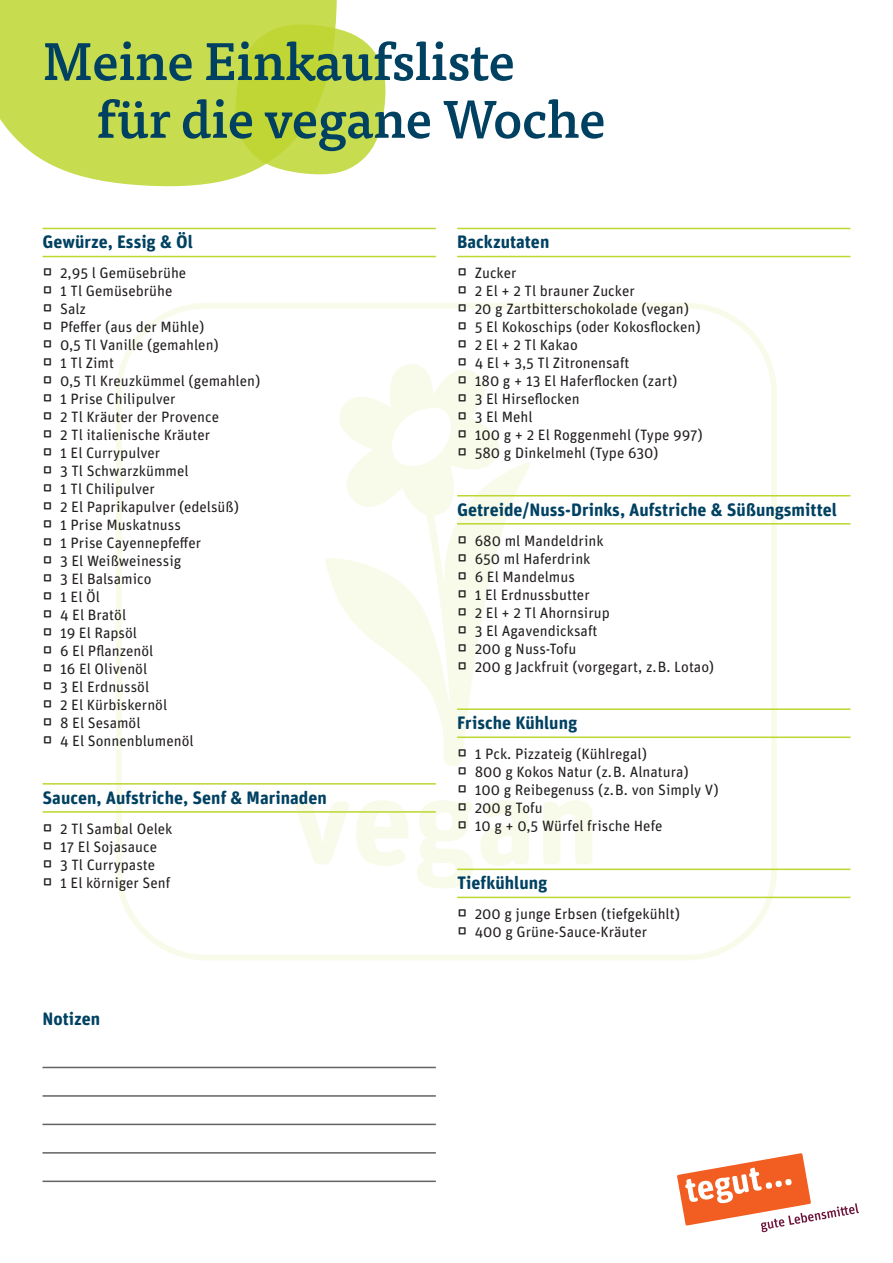
<style>
.page{position:relative;width:893px;height:1263px;background:#fff}
.page>*{position:absolute;margin:0;border:0;box-sizing:border-box;transform-origin:0 0}
.t1{font:500 52.5px/57.8px "Tisa Pro";letter-spacing:-.01em;color:#004162}
.t2{font:700 18px "Unit Rounded OT";color:#004162}
.t3{font:15px/18px "Unit Rounded OT";color:#231f20}
.s1{font-size:22.5px}
</style>
<div class="page">
<div style="left:116px;top:303px;width:661px;height:657px;border:6px solid #bed630;border-radius:87px"></div>
<svg style="left:295px;top:802px;width:54px;height:62px"></svg>
<svg style="left:356px;top:800px;width:52px;height:66px"></svg>
<svg style="left:417px;top:800px;width:56px;height:88px"></svg>
<svg style="left:480px;top:800px;width:49px;height:66px"></svg>
<svg style="left:543px;top:800px;width:50px;height:64px"></svg>
<svg style="left:444px;top:462px;width:89px;height:304px"></svg>
<svg style="left:325px;top:364px;width:180px;height:394px"></svg>
<svg style="left:677px;top:1153px;width:182px;height:79px"></svg>
<svg style="left:0;top:0;width:337px;height:187px;background:#ccdf5e"></svg>
<svg style="left:233px;top:22px;width:153px;height:155px;background:#cadd58"></svg>
<hr style="left:43px;top:1067px;width:393px;height:1px;background:#636366">
<hr style="left:43px;top:1095px;width:393px;height:2px;background:#636366">
<hr style="left:43px;top:1124px;width:393px;height:1px;background:#636366">
<hr style="left:43px;top:1152px;width:393px;height:1px;background:#636366">
<hr style="left:43px;top:1180px;width:393px;height:2px;background:#636366">
<hr style="left:43px;top:228px;width:393px;height:1px;background:#bed630">
<hr style="left:43px;top:256px;width:393px;height:1px;background:#bed630">
<hr style="left:457px;top:228px;width:393px;height:1px;background:#bed630">
<hr style="left:457px;top:256px;width:393px;height:1px;background:#bed630">
<hr style="left:457px;top:495px;width:393px;height:1px;background:#bed630">
<hr style="left:457px;top:523px;width:393px;height:1px;background:#bed630">
<hr style="left:457px;top:708px;width:393px;height:2px;background:#bed630">
<hr style="left:457px;top:736px;width:393px;height:2px;background:#bed630">
<hr style="left:457px;top:868px;width:393px;height:2px;background:#bed630">
<hr style="left:457px;top:897px;width:393px;height:1px;background:#bed630">
<hr style="left:43px;top:783px;width:393px;height:2px;background:#bed630">
<hr style="left:43px;top:811px;width:393px;height:2px;background:#bed630">
<h1 class="t1" style="left:97px;top:30px;width:511px;text-indent:-54px">Meine Einkaufsliste<br>für die vegane Woche</h1>
<p class="t2" style="left:43px;top:231px;width:152px">Gewürze, Essig &amp; Öl</p>
<p class="t3" style="left:43px;top:264px;width:219px"><span class="s1">▫</span> 2,95 l Gemüsebrühe<br><span class="s1">▫</span> 1 Tl Gemüsebrühe<br><span class="s1">▫</span> Salz<br><span class="s1">▫</span> Pfeffer (aus der Mühle)<br><span class="s1">▫</span> 0,5 Tl Vanille (gemahlen)<br><span class="s1">▫</span> 1 Tl Zimt<br><span class="s1">▫</span> 0,5 Tl Kreuzkümmel (gemahlen) <span class="s1">▫</span> 1 Prise Chilipulver<br><span class="s1">▫</span> 2 Tl Kräuter der Provence<br><span class="s1">▫</span> 2 Tl italienische Kräuter<br><span class="s1">▫</span> 1 El Currypulver<br><span class="s1">▫</span> 3 Tl Schwarzkümmel<br><span class="s1">▫</span> 1 Tl Chilipulver<br><span class="s1">▫</span> 2 El Paprikapulver (edelsüß)<br><span class="s1">▫</span> 1 Prise Muskatnuss<br><span class="s1">▫</span> 1 Prise Cayennepfeffer<br><span class="s1">▫</span> 3 El Weißweinessig<br><span class="s1">▫</span> 3 El Balsamico<br><span class="s1">▫</span> 1 El Öl<br><span class="s1">▫</span> 4 El Bratöl<br><span class="s1">▫</span> 19 El Rapsöl<br><span class="s1">▫</span> 6 El Pflanzenöl<br><span class="s1">▫</span> 16 El Olivenöl<br><span class="s1">▫</span> 3 El Erdnussöl<br><span class="s1">▫</span> 2 El Kürbiskernöl<br><span class="s1">▫</span> 8 El Sesamöl<br><span class="s1">▫</span> 4 El Sonnenblumenöl</p>
<p class="t2" style="left:43px;top:786px;width:286px">Saucen, Aufstriche, Senf &amp; Marinaden</p>
<p class="t3" style="left:43px;top:820px;width:132px"><span class="s1">▫</span> 2 Tl Sambal Oelek <span class="s1">▫</span> 17 El Sojasauce<br><span class="s1">▫</span> 3 Tl Currypaste<br><span class="s1">▫</span> 1 El körniger Senf</p>
<p class="t2" style="left:43px;top:1008px;width:59px">Notizen</p>
<p class="t2" style="left:457px;top:231px;width:94px">Backzutaten</p>
<p class="t3" style="left:457px;top:264px;width:247px"><span class="s1">▫</span> Zucker<br><span class="s1">▫</span> 2 El + 2 Tl brauner Zucker<br><span class="s1">▫</span> 20 g Zartbitterschokolade (vegan) <span class="s1">▫</span> 5 El Kokoschips (oder Kokosflocken) <span class="s1">▫</span> 2 El + 2 Tl Kakao<br><span class="s1">▫</span> 4 El + 3,5 Tl Zitronensaft<br><span class="s1">▫</span> 180 g + 13 El Haferflocken (zart)<br><span class="s1">▫</span> 3 El Hirseflocken<br><span class="s1">▫</span> 3 El Mehl<br><span class="s1">▫</span> 100 g + 2 El Roggenmehl (Type 997) <span class="s1">▫</span> 580 g Dinkelmehl (Type 630)</p>
<p class="t2" style="left:457px;top:498px;width:381px">Getreide/Nuss-Drinks, Aufstriche &amp; Süßungsmittel</p>
<p class="t3" style="left:457px;top:532px;width:259px"><span class="s1">▫</span> 680 ml Mandeldrink<br><span class="s1">▫</span> 650 ml Haferdrink<br><span class="s1">▫</span> 6 El Mandelmus<br><span class="s1">▫</span> 1 El Erdnussbutter<br><span class="s1">▫</span> 2 El + 2 Tl Ahornsirup<br><span class="s1">▫</span> 3 El Agavendicksaft<br><span class="s1">▫</span> 200 g Nuss-Tofu<br><span class="s1">▫</span> 200 g Jackfruit (vorgegart, z. B. Lotao)</p>
<p class="t2" style="left:457px;top:712px;width:122px">Frische Kühlung</p>
<p class="t3" style="left:457px;top:745px;width:263px"><span class="s1">▫</span> 1 Pck. Pizzateig (Kühlregal)<br><span class="s1">▫</span> 800 g Kokos Natur (z. B. Alnatura)<br><span class="s1">▫</span> 100 g Reibegenuss (z. B. von Simply V) <span class="s1">▫</span> 200 g Tofu<br><span class="s1">▫</span> 10 g + 0,5 Würfel frische Hefe</p>
<p class="t2" style="left:457px;top:872px;width:92px">Tiefkühlung</p>
<p class="t3" style="left:457px;top:905px;width:224px"><span class="s1">▫</span> 200 g junge Erbsen (tiefgekühlt) <span class="s1">▫</span> 400 g Grüne-Sauce-Kräuter</p>
</div>
